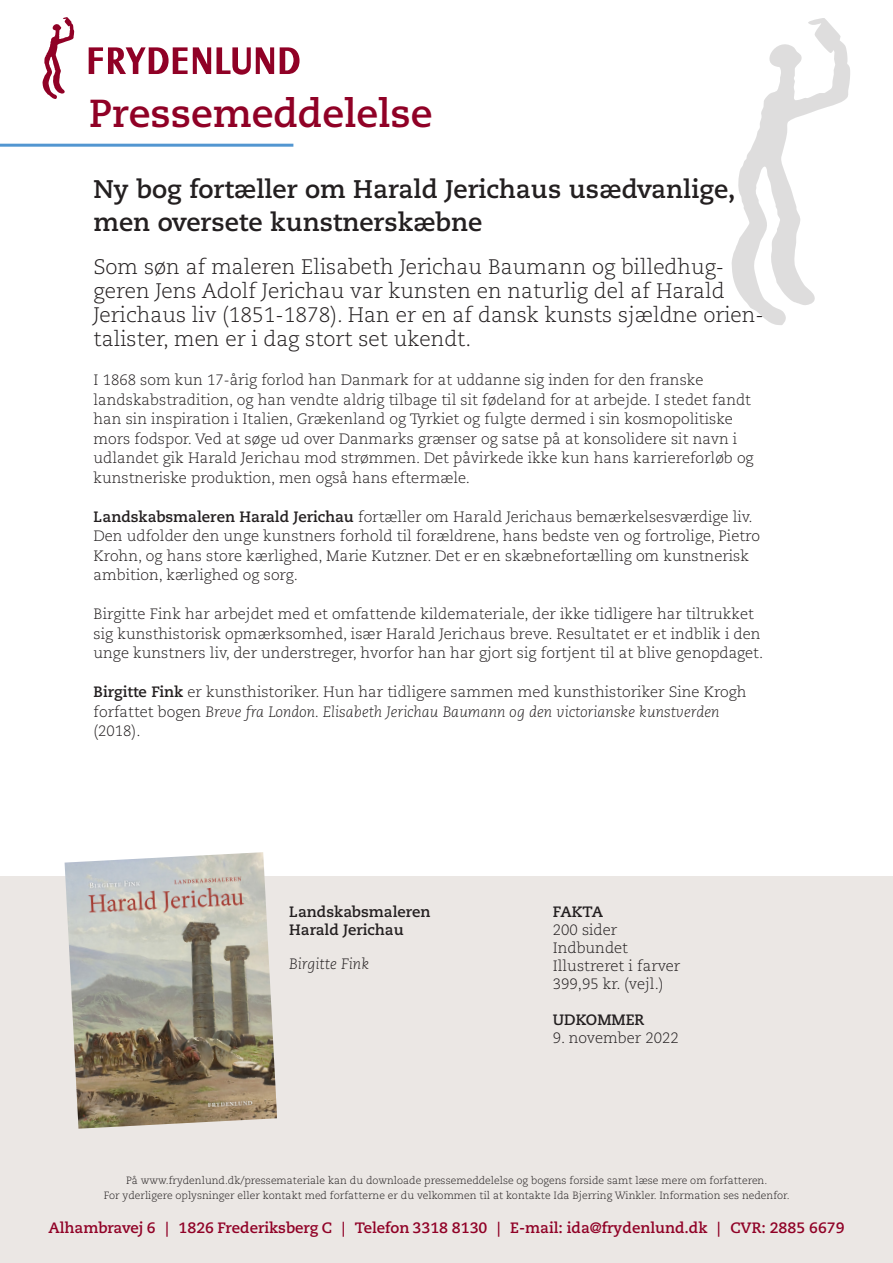
<style>
.page{position:relative;width:893px;height:1263px;background:#fff}
.page>*{position:absolute;margin:0;border:0;box-sizing:border-box;transform-origin:0 0}
.t1{font:700 39px "Caecilia LT Std";color:#900126}
.Ov1{font:700 25.5px/32.4px "Caecilia LT Std";color:#231f20}
.Manchet{font:300 21px/24px "Caecilia LT Std";color:#231f20}
.Brød{font:300 15px/19.5px "Caecilia LT Std";color:#231f20}
.t2{font:700 15px "Caecilia LT Std";color:#900126}
.Standarddata{font:300 15px "Caecilia LT Std";color:#231f20}
.Titel{font:700 15px "Caecilia LT Std";color:#231f20}
.Standarddata-2{font:700 15px "Caecilia LT Std";color:#231f20}
.Forfatternavn{font:italic 300 15px "Caecilia LT Std";color:#231f20}
.t3{font:300 10.5px/15px "Caecilia LT Std";color:#231f20;text-align:center}
.s1{font-weight:700}
.s2{font-style:italic}
</style>
<div class="page">
<svg style="left:731px;top:18px;width:119px;height:307px"></svg>
<hr style="left:0;top:144px;width:293px;height:3px;background:#5296d1">
<div style="left:0;top:876px;width:893px;height:387px;background:#ebe7e4"></div>
<svg style="left:43px;top:17px;width:32px;height:82px"></svg>
<svg style="left:89px;top:47px;width:122px;height:27px"></svg>
<svg style="left:217px;top:47px;width:57px;height:28px"></svg>
<svg style="left:280px;top:47px;width:20px;height:27px"></svg>
<img style="left:65px;top:852px;width:212px;height:277px">
<h1 class="t1" style="left:89px;top:91px;width:345px">Pressemeddelelse</h1>
<p class="Ov1" style="left:94px;top:174px;width:644px">Ny bog fortæller om Harald Jerichaus usædvanlige, men oversete kunstnerskæbne</p>
<p class="Manchet" style="left:94px;top:255px;width:633px">Som søn af maleren Elisabeth Jerichau Baumann og billedhug&shy;geren Jens Adolf Jerichau var kunsten en naturlig del af Harald</p>
<p class="Manchet" style="left:94px;top:303px;width:672px">Jerichaus liv (1851-1878). Han er en af dansk kunsts sjældne orien&shy;talister, men er i dag stort set ukendt.</p>
<p class="Brød" style="left:94px;top:371px;width:662px">I 1868 som kun 17-årig forlod han Danmark for at uddanne sig inden for den franske landskabstradition, og han vendte aldrig tilbage til sit fødeland for at arbejde. I stedet fandt han sin inspiration i Italien, Grækenland og Tyrkiet og fulgte dermed i sin kosmopolitiske mors fodspor. Ved at søge ud over Danmarks grænser og satse på at konsolidere sit navn i udlandet gik Harald Jerichau mod strømmen. Det påvirkede ikke kun hans karriereforløb og kunstneriske produktion, men også hans eftermæle.</p>
<p class="Brød" style="left:94px;top:507px;width:668px"><span class="s1">Landskabsmaleren Harald Jerichau</span> fortæller om Harald Jerichaus bemærkelsesværdige liv.<br>Den udfolder den unge kunstners forhold til forældrene, hans bedste ven og fortrolige, Pietro Krohn, og hans store kærlighed, Marie Kutzner. Det er en skæbnefortælling om kunstnerisk ambition, kærlighed og sorg.</p>
<p class="Brød" style="left:94px;top:605px;width:671px">Birgitte Fink har arbejdet med et omfattende kildemateriale, der ikke tidligere har tiltrukket sig kunsthistorisk opmærksomhed, især Harald Jerichaus breve. Resultatet er et indblik i den unge kunstners liv, der understreger, hvorfor han har gjort sig fortjent til at blive genopdaget.</p>
<p class="Brød" style="left:94px;top:683px;width:655px"><span class="s1">Birgitte Fink</span> er kunsthistoriker. Hun har tidligere sammen med kunsthistoriker Sine Krogh forfattet bogen <span class="s2">Breve fra London. Elisabeth Jerichau Baumann og den victorianske kunstverden </span>(2018).</p>
<p class="Titel" style="left:289px;top:903px;width:143px">Landskabsmaleren</p>
<p class="Titel" style="left:289px;top:921px;width:116px">Harald Jerichau</p>
<p class="Forfatternavn" style="left:289px;top:956px;width:81px">Birgitte Fink</p>
<p class="Standarddata-2" style="left:553px;top:903px;width:52px">FAKTA</p>
<p class="Standarddata" style="left:553px;top:922px;width:66px">200 sider</p>
<p class="Standarddata" style="left:553px;top:940px;width:77px">Indbundet</p>
<p class="Standarddata" style="left:553px;top:958px;width:129px">Illustreret i farver</p>
<p class="Standarddata" style="left:553px;top:976px;width:112px">399,95 kr. (vejl.)</p>
<p class="Standarddata-2" style="left:553px;top:1011px;width:93px">UDKOMMER</p>
<p class="Standarddata" style="left:553px;top:1030px;width:127px">9. november 2022</p>
<p class="t3" style="left:104px;top:1173px;width:687px">På www.frydenlund.dk/pressemateriale kan du downloade pressemeddelelse og bogens forside samt læse mere om forfatteren.<br>For yderligere oplysninger eller kontakt med forfatterne er du velkommen til at kontakte Ida Bjerring Winkler. Information ses nedenfor.</p>
<p class="t2" style="left:48px;top:1218px;width:798px">Alhambravej 6 | 1826 Frederiksberg C | Telefon 3318 8130 | E-mail: ida@frydenlund.dk | CVR: 2885 6679</p>
</div>
